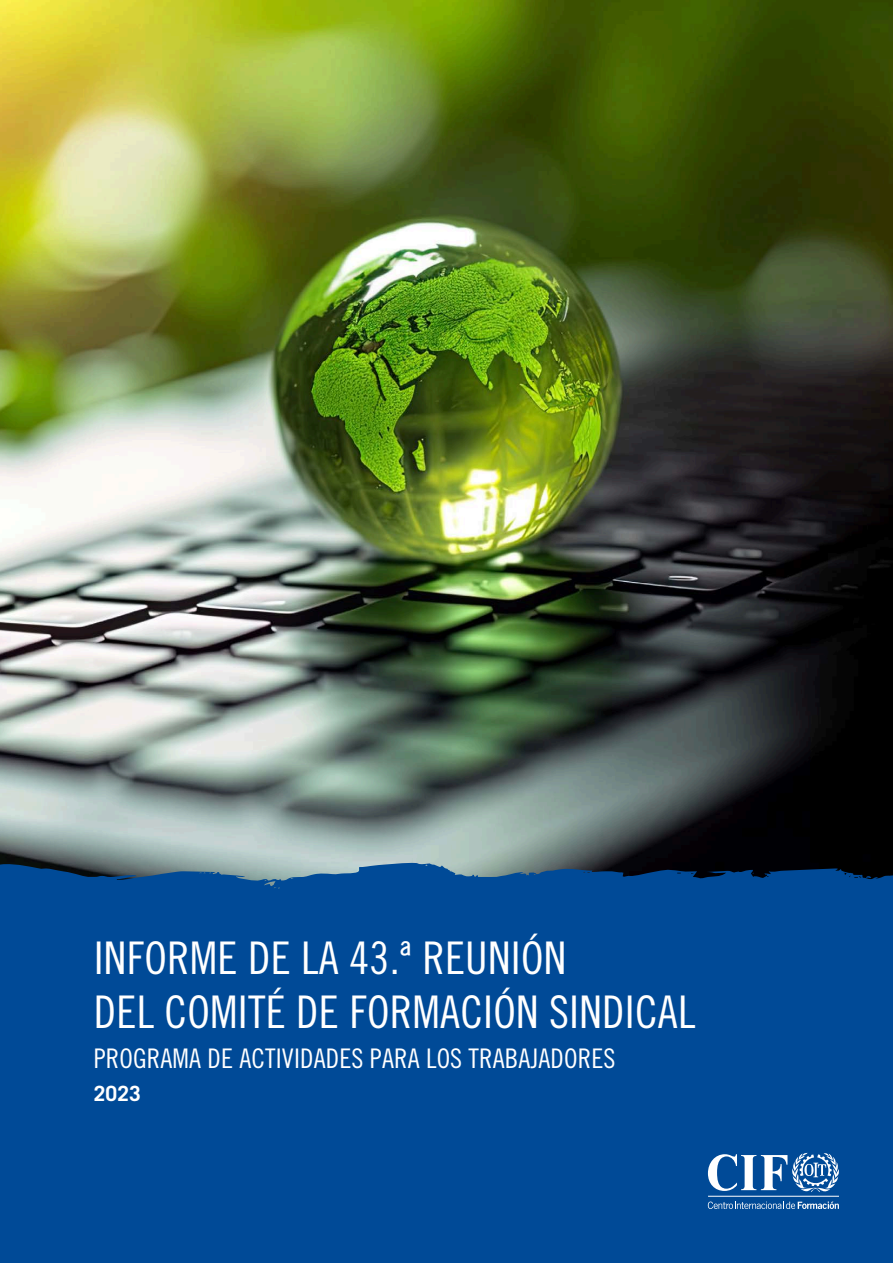
<style>
.page{position:relative;width:893px;height:1263px;background:#fff}
.page>*{position:absolute;margin:0;border:0;box-sizing:border-box;transform-origin:0 0}
.t1{font:45px/54px "Trade Gothic LT Std Cn 18";letter-spacing:.005em;color:#fff}
.t2{font:27px "Trade Gothic LT Std Cn 18";letter-spacing:.005em;color:#fff}
.t3{font:700 21px "Trade Gothic LT Std";color:#fff}
</style>
<div class="page">
<img style="left:0;top:0;width:893px;height:861px">
<svg style="left:0;top:861px;width:893px;height:68px;background:#0e4d8d"></svg>
<div style="left:0;top:929px;width:893px;height:334px;background:#004a97"></div>
<hr style="left:708px;top:1196px;width:131px;height:1px;background:#fff">
<svg style="left:708px;top:1153px;width:131px;height:39px"></svg>
<svg style="left:708px;top:1201px;width:131px;height:8px"></svg>
<p class="t1" style="left:94px;top:930px;width:603px">INFORME DE LA 43.ª REUNIÓN<br>DEL COMITÉ DE FORMACIÓN SINDICAL</p>
<p class="t2" style="left:94px;top:1042px;width:523px">PROGRAMA DE ACTIVIDADES PARA LOS TRABAJADORES</p>
<p class="t3" style="left:94px;top:1081px;width:49px">2023</p>
</div>
